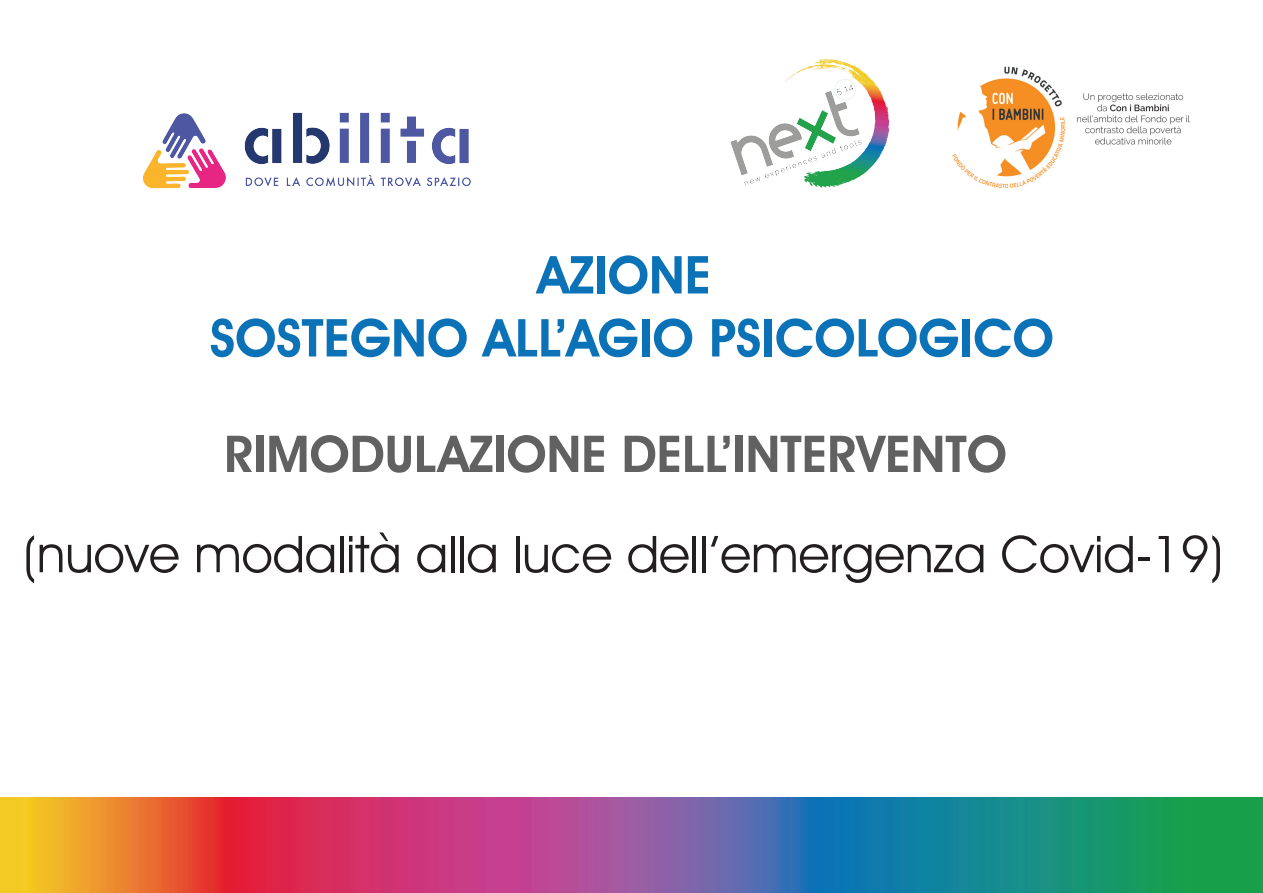
<style>
.page{position:relative;width:1263px;height:893px;background:#fff}
.page>*{position:absolute;margin:0;border:0;box-sizing:border-box;transform-origin:0 0}
.t1{font:600 52.5px/63px "Avant Garde IT Cby BT";color:#0c72b8;text-align:center}
.t2{font:51px "Avant Garde IT Cby BT";color:#231f20}
.t3{font:600 51px "Avant Garde IT Cby BT";color:#606160}
</style>
<div class="page">
<img style="left:730px;top:59px;width:160px;height:129px">
<img style="left:952px;top:66px;width:238px;height:123px">
<img style="left:0;top:797px;width:1263px;height:96px">
<img style="left:143px;top:112px;width:328px;height:77px">
<p class="t1" style="left:210px;top:243px;width:845px">AZIONE<br>SOSTEGNO ALL’AGIO PSICOLOGICO</p>
<p class="t3" style="left:224px;top:423px;width:784px">RIMODULAZIONE DELL’INTERVENTO</p>
<p class="t2" style="left:23px;top:523px;width:1201px">(nuove modalità alla luce dell’emergenza Covid-19)</p>
</div>
